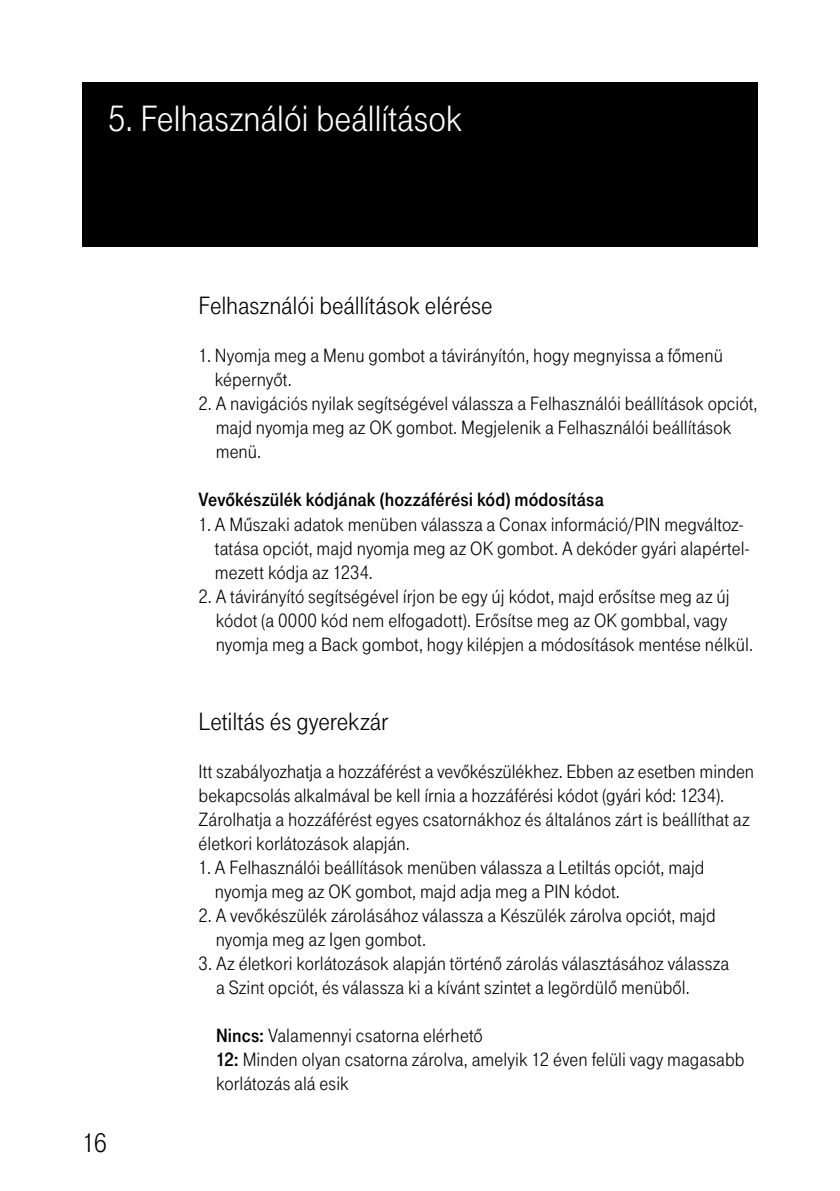
<style>
.page{position:relative;width:840px;height:1191px;background:#fff}
.page>*{position:absolute;margin:0;border:0;box-sizing:border-box;transform-origin:0 0}
.t1{font:38px "Tele Grotesk H Norm";letter-spacing:-.005em;color:#fff}
.t2{font:28px "Tele Grotesk H Norm";color:#000}
.t3{font:26px "Tele Grotesk H Norm";letter-spacing:-.005em;color:#000}
.t4{font:20px/24px "Tele Grotesk H Norm";letter-spacing:.005em;color:#000}
.t5{font:20px "Tele Grotesk H Fett";letter-spacing:.005em;color:#000}
.s1{font-family:"Tele Grotesk H Fett"}
</style>
<div class="page">
<div style="left:82px;top:82px;width:675px;height:165px;background:#000"></div>
<h1 class="t1" style="left:108px;top:97px;width:356px">5. Felhasználói beállítások</h1>
<h3 class="t3" style="left:198px;top:291px;width:295px">Felhasználói beállítások elérése</h3>
<p class="t4" style="left:215px;top:344px;width:509px;text-indent:-16px">1. Nyomja meg a Menu gombot a távirányítón, hogy megnyissa a fômenü képernyôt.</p>
<p class="t4" style="left:215px;top:392px;width:543px;text-indent:-17px">2. A navigációs nyilak segítségével válassza a Felhasználói beállítások opciót, majd nyomja meg az OK gombot. Megjelenik a Felhasználói beállítások menü.</p>
<p class="t5" style="left:198px;top:488px;width:406px">Vevôkészülék kódjának (hozzáférési kód) módosítása</p>
<p class="t4" style="left:215px;top:512px;width:535px;text-indent:-16px">1. A Mûszaki adatok menüben válassza a Conax információ/PIN megváltoz&shy;tatása opciót, majd nyomja meg az OK gombot. A dekóder gyári alapértel&shy;mezett kódja az 1234.</p>
<p class="t4" style="left:215px;top:584px;width:538px;text-indent:-17px">2. A távirányító segítségével írjon be egy új kódot, majd erôsítse meg az új kódot (a 0000 kód nem elfogadott). Erôsítse meg az OK gombbal, vagy nyomja meg a Back gombot, hogy kilépjen a módosítások mentése nélkül.</p>
<h2 class="t2" style="left:82px;top:1126px;width:26px">16</h2>
<h3 class="t3" style="left:198px;top:707px;width:191px">Letiltás és gyerekzár</h3>
<p class="t4" style="left:198px;top:759px;width:556px">Itt szabályozhatja a hozzáférést a vevôkészülékhez. Ebben az esetben minden bekapcsolás alkalmával be kell írnia a hozzáférési kódot (gyári kód: 1234).<br>Zárolhatja a hozzáférést egyes csatornákhoz és általános zárt is beállíthat az életkori korlátozások alapján.</p>
<p class="t4" style="left:215px;top:855px;width:491px;text-indent:-16px">1. A Felhasználói beállítások menüben válassza a Letiltás opciót, majd nyomja meg az OK gombot, majd adja meg a PIN kódot.</p>
<p class="t4" style="left:215px;top:903px;width:501px;text-indent:-17px">2. A vevôkészülék zárolásához válassza a Készülék zárolva opciót, majd nyomja meg az Igen gombot.</p>
<p class="t4" style="left:216px;top:951px;width:514px;text-indent:-17px">3. Az életkori korlátozások alapján történô zárolás választásához válassza a Szint opciót, és válassza ki a kívánt szintet a legördülô menübôl.</p>
<p class="t4" style="left:216px;top:1023px;width:529px"><span class="s1">Nincs:</span> Valamennyi csatorna elérhetô<br><span class="s1">12:</span> Minden olyan csatorna zárolva, amelyik 12 éven felüli vagy magasabb korlátozás alá esik</p>
</div>
